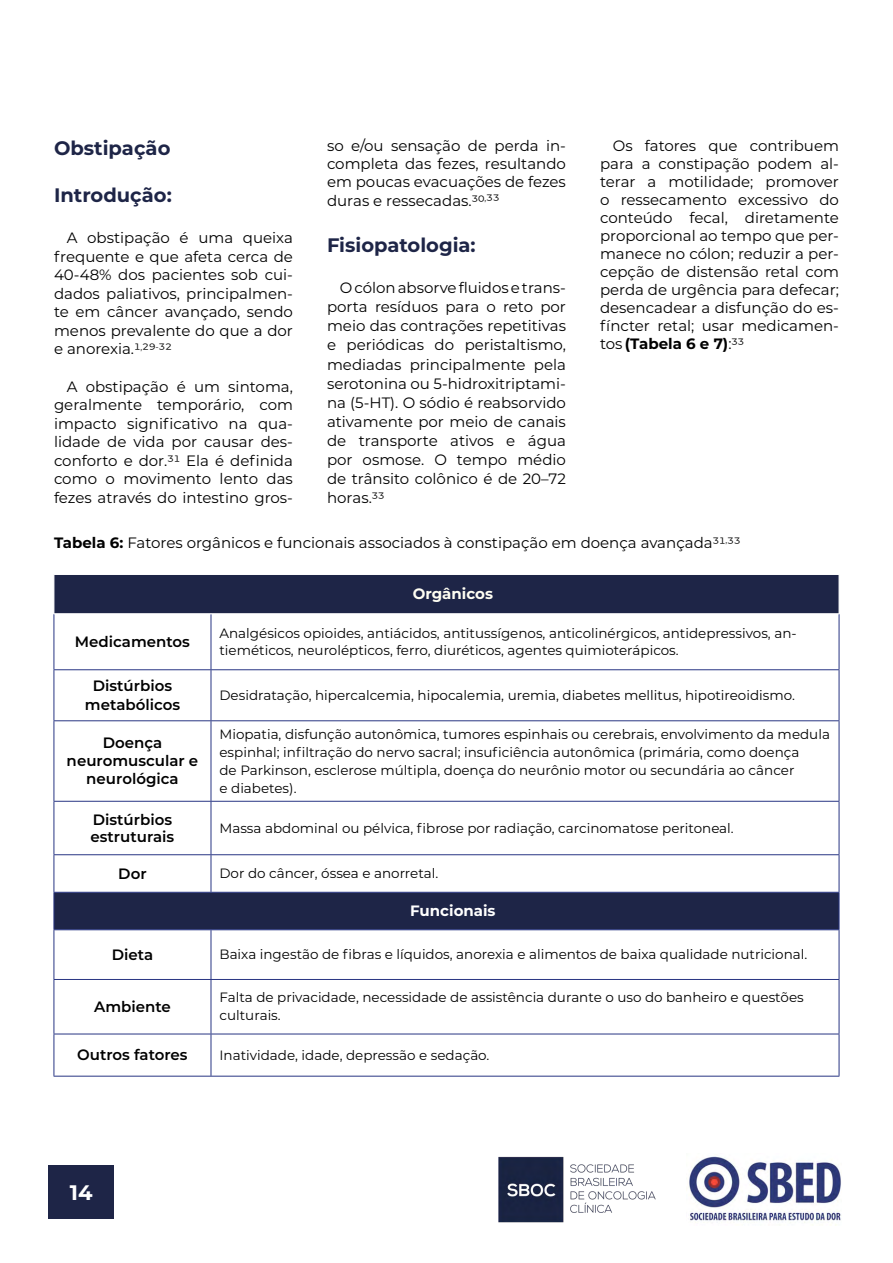
<style>
.page{position:relative;width:893px;height:1263px;background:#fff}
.page>*{position:absolute;margin:0;border:0;box-sizing:border-box;transform-origin:0 0}
.t1{font:700 21px "Montserrat";color:#fff}
.t2{font:700 19.5px "Montserrat";color:#1e2547}
.t3{font:15px/18.6px "Montserrat";color:#000;text-align:justify}
.t4{font:600 15px/18px "Montserrat";color:#000;text-align:center}
.t5{font:700 15px "Montserrat";color:#fff}
.t6{font:700 15px "Montserrat";color:#fffef3}
.t7{font:13.5px/18px "Montserrat";color:#000}
.s1{font-weight:700}
</style>
<div class="page">
<img style="left:498px;top:1156px;width:158px;height:67px">
<div style="left:48px;top:1165px;width:66px;height:54px;background:#1e2547"></div>
<img style="left:689px;top:1156px;width:152px;height:69px">
<div style="left:55px;top:575px;width:784px;height:38px;background:#1e2547"></div>
<svg style="left:55px;top:614px;width:784px;height:462px"></svg>
<hr style="left:54px;top:854px;width:157px;height:1px;background:#283583">
<hr style="left:211px;top:854px;width:628px;height:1px;background:#283583">
<hr style="left:54px;top:892px;width:157px;height:1px;background:#283583">
<hr style="left:211px;top:892px;width:628px;height:1px;background:#283583">
<hr style="left:54px;top:929px;width:157px;height:1px;background:#283583">
<hr style="left:211px;top:929px;width:628px;height:1px;background:#283583">
<hr style="left:54px;top:979px;width:157px;height:1px;background:#283583">
<hr style="left:211px;top:979px;width:628px;height:1px;background:#283583">
<hr style="left:54px;top:1034px;width:157px;height:1px;background:#283583">
<hr style="left:211px;top:1034px;width:628px;height:1px;background:#283583">
<hr style="left:54px;top:1076px;width:157px;height:1px;background:#283583">
<hr style="left:211px;top:1076px;width:628px;height:1px;background:#283583">
<hr style="left:54px;top:614px;width:1px;height:55px;background:#283583">
<hr style="left:211px;top:614px;width:1px;height:55px;background:#283583">
<hr style="left:839px;top:614px;width:1px;height:55px;background:#283583">
<hr style="left:54px;top:669px;width:157px;height:1px;background:#283583">
<hr style="left:54px;top:670px;width:1px;height:50px;background:#283583">
<hr style="left:211px;top:669px;width:628px;height:1px;background:#283583">
<hr style="left:211px;top:670px;width:1px;height:50px;background:#283583">
<hr style="left:839px;top:670px;width:1px;height:50px;background:#283583">
<hr style="left:54px;top:720px;width:157px;height:1px;background:#283583">
<hr style="left:54px;top:721px;width:1px;height:80px;background:#283583">
<hr style="left:211px;top:720px;width:628px;height:1px;background:#283583">
<hr style="left:211px;top:721px;width:1px;height:80px;background:#283583">
<hr style="left:839px;top:721px;width:1px;height:80px;background:#283583">
<hr style="left:54px;top:801px;width:157px;height:1px;background:#283583">
<hr style="left:54px;top:802px;width:1px;height:52px;background:#283583">
<hr style="left:211px;top:801px;width:628px;height:1px;background:#283583">
<hr style="left:211px;top:802px;width:1px;height:52px;background:#283583">
<hr style="left:839px;top:802px;width:1px;height:52px;background:#283583">
<hr style="left:54px;top:855px;width:1px;height:37px;background:#283583">
<hr style="left:211px;top:855px;width:1px;height:37px;background:#283583">
<hr style="left:839px;top:855px;width:1px;height:37px;background:#283583">
<hr style="left:54px;top:893px;width:1px;height:36px;background:#283583">
<hr style="left:839px;top:893px;width:1px;height:36px;background:#283583">
<hr style="left:54px;top:930px;width:1px;height:49px;background:#283583">
<hr style="left:211px;top:930px;width:1px;height:49px;background:#283583">
<hr style="left:839px;top:930px;width:1px;height:49px;background:#283583">
<hr style="left:54px;top:980px;width:1px;height:54px;background:#283583">
<hr style="left:211px;top:980px;width:1px;height:54px;background:#283583">
<hr style="left:839px;top:980px;width:1px;height:54px;background:#283583">
<hr style="left:54px;top:1034px;width:1px;height:42px;background:#283583">
<hr style="left:211px;top:1034px;width:1px;height:42px;background:#283583">
<hr style="left:839px;top:1034px;width:1px;height:42px;background:#283583">
<h2 class="t2" style="left:54px;top:134px;width:118px">Obstipação</h2>
<h2 class="t2" style="left:54px;top:181px;width:119px">Introdução:</h2>
<p class="t3" style="left:54px;top:228px;width:240px;text-indent:13px">A obstipação é uma queixa frequente e que afeta cerca de 40-48% dos pacientes sob cui&shy;dados paliativos, principalmen&shy;te em câncer avançado, sendo menos prevalente do que a dor e anorexia.1<sup>,</sup>29<sup>-</sup>32</p>
<p class="t3" style="left:54px;top:376px;width:240px;text-indent:13px">A obstipação é um sintoma, geralmente temporário, com impacto significativo na qua&shy;lidade de vida por causar des&shy;conforto e dor.31 Ela é definida como o movimento lento das fezes através do intestino gros-</p>
<p class="t3" style="left:327px;top:136px;width:240px">so e/ou sensação de perda in&shy;completa das fezes, resultando em poucas evacuações de fezes duras e ressecadas.30<sup>,</sup>33</p>
<h2 class="t2" style="left:327px;top:231px;width:150px">Fisiopatologia:</h2>
<p class="t3" style="left:327px;top:278px;width:240px;line-height:19px;text-indent:13px">O cólon absorve fluidos e trans&shy;porta resíduos para o reto por meio das contrações repetitivas e periódicas do peristaltismo, mediadas principalmente pela serotonina ou 5-hidroxitriptami&shy;na (5-HT). O sódio é reabsorvido ativamente por meio de canais de transporte ativos e água por osmose. O tempo médio de trânsito colônico é de 20–72 horas.33</p>
<p class="t3" style="left:600px;top:136px;width:240px;line-height:18px;text-indent:13px">Os fatores que contribuem para a constipação podem al&shy;terar a motilidade; promover o ressecamento excessivo do conteúdo fecal, diretamente proporcional ao tempo que per&shy;manece no cólon; reduzir a per&shy;cepção de distensão retal com perda de urgência para defecar; desencadear a disfunção do es&shy;fíncter retal; usar medicamen&shy;tos <span class="s1">(Tabela 6 e 7)</span>:33</p>
<p class="t3" style="left:54px;top:533px;width:688px"><span class="s1">Tabela 6:</span> Fatores orgânicos e funcionais associados à constipação em doença avançada31<sup>,</sup>33</p>
<p class="t6" style="left:413px;top:583px;width:82px">Orgânicos</p>
<p class="t4" style="left:75px;top:632px;width:117px">Medicamentos</p>
<p class="t7" style="left:219px;top:623px;width:579px">Analgésicos opioides, antiácidos, antitussígenos, anticolinérgicos, antidepressivos, an&shy;tieméticos, neurolépticos, ferro, diuréticos, agentes quimioterápicos.</p>
<p class="t4" style="left:85px;top:675px;width:97px;line-height:19.5px">Distúrbios metabólicos</p>
<p class="t7" style="left:219px;top:686px;width:577px">Desidratação, hipercalcemia, hipocalemia, uremia, diabetes mellitus, hipotireoidismo.</p>
<p class="t4" style="left:67px;top:733px;width:133px">Doença neuromuscular e neurológica</p>
<p class="t7" style="left:219px;top:724px;width:612px">Miopatia, disfunção autonômica, tumores espinhais ou cerebrais, envolvimento da medula espinhal; infiltração do nervo sacral; insuficiência autonômica (primária, como doença<br>de Parkinson, esclerose múltipla, doença do neurônio motor ou secundária ao câncer<br>e diabetes).</p>
<p class="t4" style="left:91px;top:811px;width:85px;line-height:16.5px;text-align:left">Distúrbios estruturais</p>
<p class="t7" style="left:219px;top:818px;width:516px">Massa abdominal ou pélvica, fibrose por radiação, carcinomatose peritoneal.</p>
<p class="t4" style="left:118px;top:864px;width:30px">Dor</p>
<p class="t7" style="left:219px;top:864px;width:220px">Dor do câncer, óssea e anorretal.</p>
<p class="t5" style="left:410px;top:900px;width:87px">Funcionais</p>
<p class="t4" style="left:112px;top:945px;width:43px">Dieta</p>
<p class="t7" style="left:219px;top:945px;width:589px">Baixa ingestão de fibras e líquidos, anorexia e alimentos de baixa qualidade nutricional.</p>
<p class="t4" style="left:94px;top:997px;width:78px">Ambiente</p>
<p class="t7" style="left:219px;top:988px;width:586px">Falta de privacidade, necessidade de assistência durante o uso do banheiro e questões culturais.</p>
<p class="t4" style="left:77px;top:1045px;width:112px">Outros fatores</p>
<p class="t7" style="left:219px;top:1045px;width:271px">Inatividade, idade, depressão e sedação.</p>
<h1 class="t1" style="left:70px;top:1177px;width:24px">14</h1>
</div>
